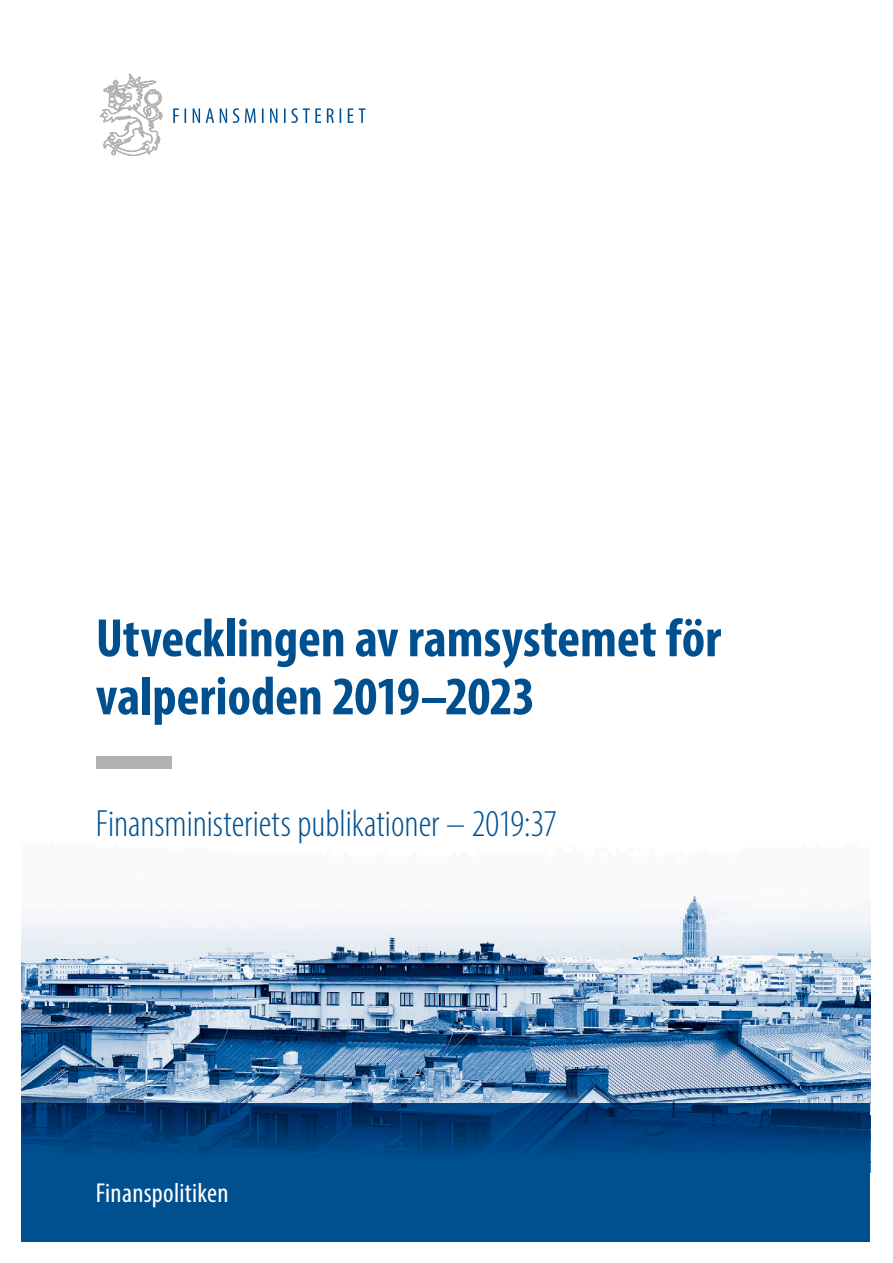
<style>
.page{position:relative;width:893px;height:1263px;background:#fff}
.page>*{position:absolute;margin:0;border:0;box-sizing:border-box;transform-origin:0 0}
._1_JULKAISU_ETUKANSI{font:700 condensed 54.45px/58.1px "Myriad Pro";color:#005090}
._3_JULKAISU_ETUKANSI{font:300 condensed 38.1px "Myriad Pro";color:#005090}
._4_JULKAISU__ETUKANS{font:condensed 27.45px "Myriad Pro";letter-spacing:.01em;color:#fff}
</style>
<div class="page">
<img style="left:21px;top:768px;width:849px;height:321px">
<img style="left:21px;top:1089px;width:849px;height:14px">
<svg style="left:21px;top:1103px;width:849px;height:139px;background:#004886"></svg>
<div style="left:96px;top:755px;width:76px;height:13px;background:#b2b2b2"></div>
<svg style="left:173px;top:108px;width:193px;height:15px"></svg>
<svg style="left:100px;top:74px;width:62px;height:82px"></svg>
<p class="_1_JULKAISU_ETUKANSI" style="left:96px;top:608px;width:627px">Utvecklingen av ramsystemet för valperioden 2019–2023</p>
<p class="_3_JULKAISU_ETUKANSI" style="left:96px;top:800px;width:463px">Finansministeriets publikationer – 2019:37</p>
<p class="_4_JULKAISU__ETUKANS" style="left:96px;top:1176px;width:134px">Finanspolitiken</p>
</div>
